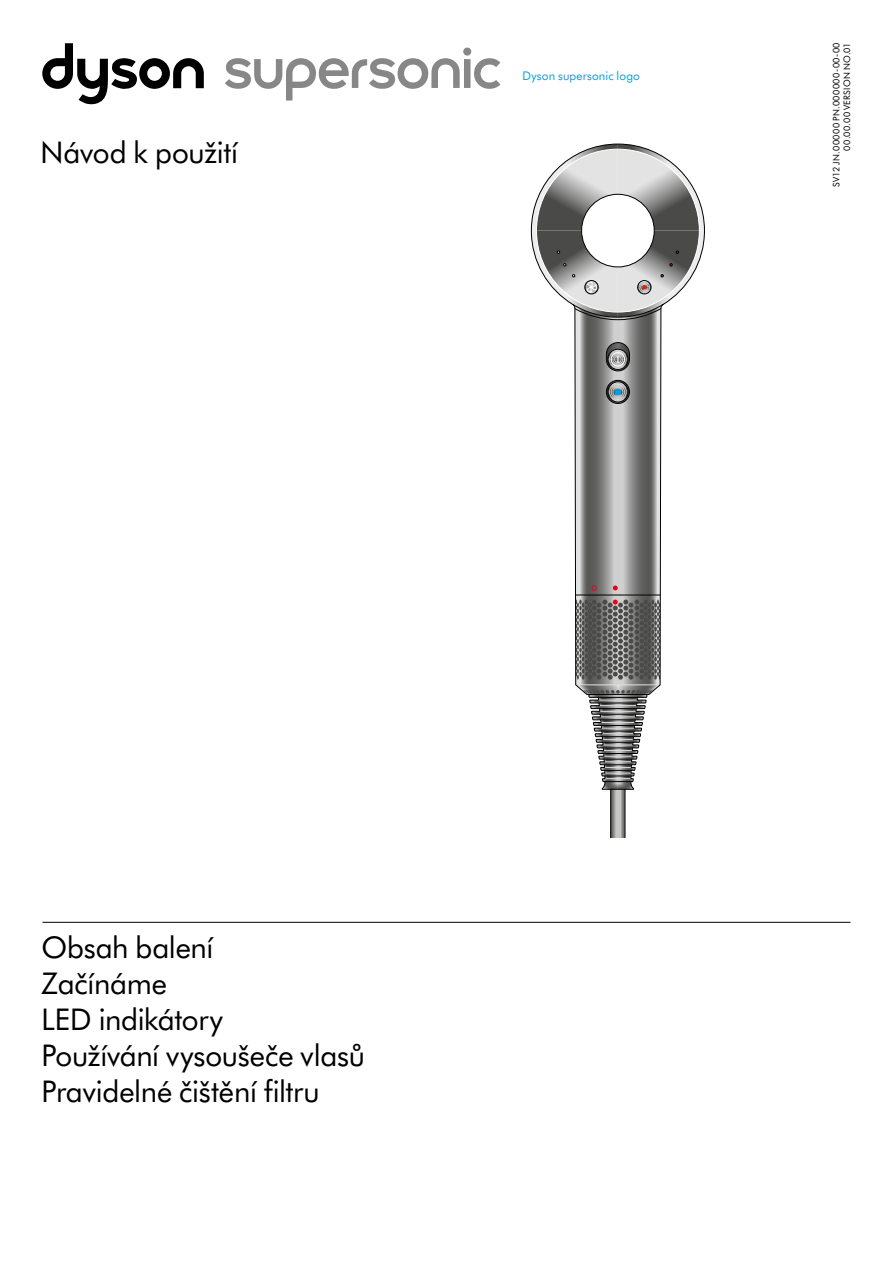
<style>
.page{position:relative;width:893px;height:1263px;background:#fff}
.page>*{position:absolute;margin:0;border:0;box-sizing:border-box;transform-origin:0 0}
.t1{font:30px/36px "Dyson Futura";letter-spacing:-.005em;color:#000}
.t2{font:12px "Dyson Futura";letter-spacing:.015em;color:#009fe3}
.t3{font:9px/10.8px "Dyson Futura";letter-spacing:.05em;color:#000;text-align:right}
</style>
<div class="page">
<svg style="left:225px;top:48px;width:275px;height:52px"></svg>
<svg style="left:42px;top:43px;width:162px;height:62px"></svg>
<svg style="left:611px;top:790px;width:14px;height:48px"></svg>
<hr style="left:610px;top:789px;width:1px;height:49px;background:#000">
<hr style="left:625px;top:789px;width:1px;height:49px;background:#000">
<svg style="left:531px;top:144px;width:173px;height:646px"></svg>
<hr style="left:43px;top:922px;width:807px;height:1px;background:#000">
<p class="t1" style="left:40px;top:134px;width:199px">Návod k použití</p>
<p class="t2" style="left:522px;top:67px;width:119px">Dyson supersonic logo</p>
<p class="t3" style="left:830px;top:187px;width:146px;rotate:-90deg">SV12 JN.00000 PN.000000-00-00<br>00.00.00 VERSION NO.01</p>
<p class="t1" style="left:41px;top:928px;width:325px">Obsah balení<br>Začínáme<br>LED indikátory<br>Používání vysoušeče vlasů<br>Pravidelné čištění filtru</p>
</div>
